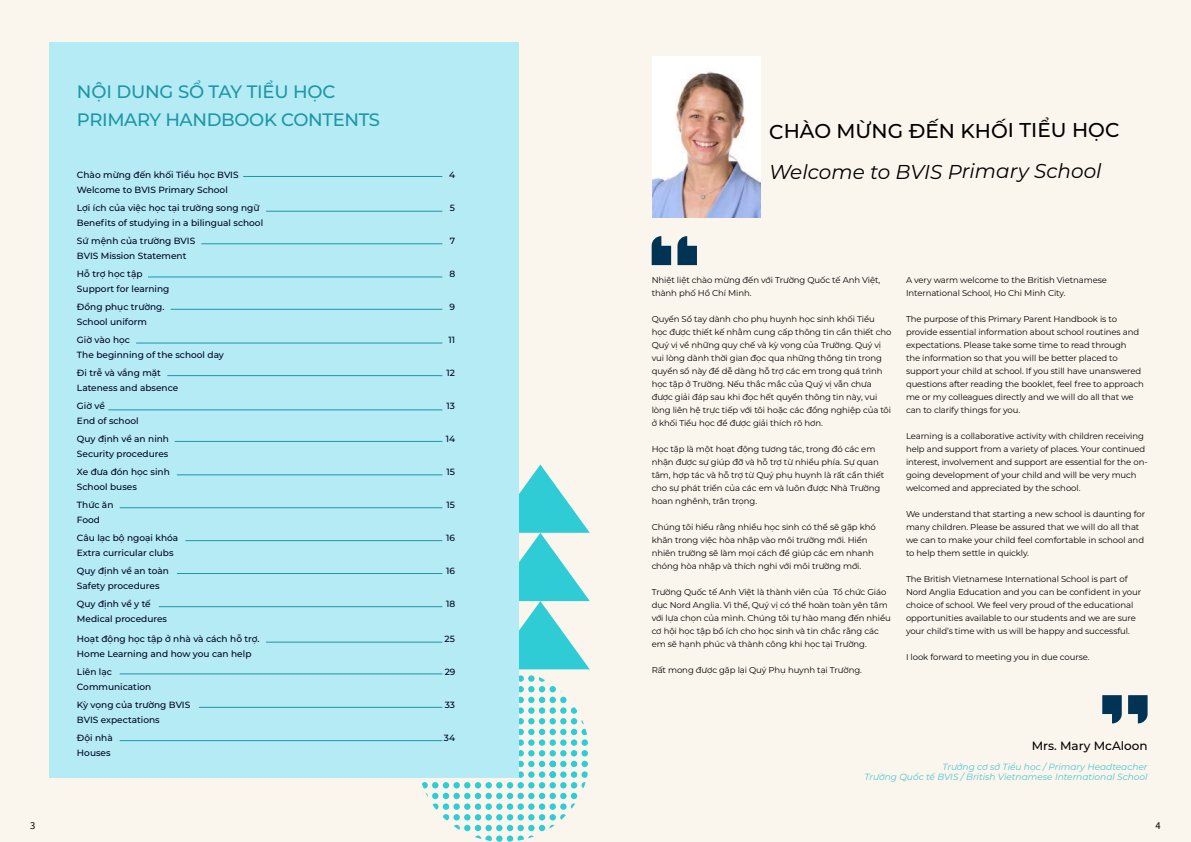
<style>
.page{position:relative;width:1191px;height:842px;background:#fff}
.page>*{position:absolute;margin:0;border:0;box-sizing:border-box;transform-origin:0 0}
.t1{font:italic 20px "Montserrat";letter-spacing:-.005em;color:#000}
.t2{font:500 20px "Montserrat";letter-spacing:-.005em;color:#000}
.t3{font:500 18px/28px "Montserrat";letter-spacing:-.02em;color:#1e96a5}
.t4{font:500 12px "Montserrat";color:#000}
.t5{font:10.5px "Source Sans Pro";color:#000}
.t6{font:500 9px/18px "Montserrat";color:#000121}
.t7{font:italic 9px/10.8px "Montserrat";color:#4dc4cf;text-align:right}
.t8{font:8.5px/13px "Montserrat";letter-spacing:-.01em;color:#000101}
</style>
<div class="page">
<div style="left:0;top:0;width:1190px;height:842px;background:#fbf6ed"></div>
<svg style="left:417px;top:464px;width:173px;height:378px"></svg>
<div style="left:49px;top:42px;width:469px;height:735px;background:#b4ebf5"></div>
<img style="left:652px;top:56px;width:108px;height:162px">
<svg style="left:1128px;top:695px;width:19px;height:28px"></svg>
<svg style="left:1102px;top:695px;width:19px;height:28px"></svg>
<svg style="left:651px;top:236px;width:20px;height:29px"></svg>
<svg style="left:677px;top:236px;width:20px;height:29px"></svg>
<hr style="left:243px;top:176px;width:199px;height:1px;background:#1c96a5">
<hr style="left:266px;top:211px;width:176px;height:1px;background:#1c96a5">
<hr style="left:201px;top:244px;width:241px;height:1px;background:#1c96a5">
<hr style="left:148px;top:277px;width:294px;height:1px;background:#1c96a5">
<hr style="left:171px;top:309px;width:271px;height:1px;background:#1c96a5">
<hr style="left:136px;top:343px;width:306px;height:1px;background:#1c96a5">
<hr style="left:167px;top:375px;width:275px;height:1px;background:#1c96a5">
<hr style="left:108px;top:410px;width:334px;height:1px;background:#1c96a5">
<hr style="left:175px;top:441px;width:267px;height:1px;background:#1c96a5">
<hr style="left:177px;top:475px;width:265px;height:1px;background:#1c96a5">
<hr style="left:120px;top:508px;width:322px;height:1px;background:#1c96a5">
<hr style="left:185px;top:540px;width:257px;height:1px;background:#1c96a5">
<hr style="left:177px;top:573px;width:265px;height:1px;background:#1c96a5">
<hr style="left:159px;top:606px;width:283px;height:1px;background:#1c96a5">
<hr style="left:266px;top:642px;width:176px;height:1px;background:#1c96a5">
<hr style="left:120px;top:674px;width:322px;height:1px;background:#1c96a5">
<hr style="left:199px;top:707px;width:243px;height:1px;background:#1c96a5">
<hr style="left:120px;top:740px;width:322px;height:1px;background:#1c96a5">
<h2 class="t3" style="left:77px;top:77px;width:304px">NỘI DUNG SỔ TAY TIỂU HỌC<br>PRIMARY HANDBOOK CONTENTS</h2>
<p class="t6" style="left:77px;top:165px;width:163px">Chào mừng đến khối Tiểu học BVIS</p>
<p class="t6" style="left:449px;top:165px;width:8px">4</p>
<p class="t6" style="left:77px;top:180px;width:184px">Welcome to BVIS Primary School<br>Lợi ích của việc học tại trường song ngữ</p>
<p class="t6" style="left:450px;top:198px;width:7px">5</p>
<p class="t6" style="left:77px;top:213px;width:188px">Benefits of studying in a bilingual school<br>Sứ mệnh của trường BVIS</p>
<p class="t6" style="left:77px;top:246px;width:111px">BVIS Mission Statement<br>Hỗ trợ học tập</p>
<p class="t6" style="left:77px;top:279px;width:94px">Support for learning<br>Đồng phục trường.</p>
<p class="t6" style="left:77px;top:312px;width:71px">School uniform<br>Giờ vào học</p>
<p class="t6" style="left:77px;top:345px;width:148px">The beginning of the school day<br>Đi trễ và vắng mặt</p>
<p class="t6" style="left:77px;top:378px;width:103px">Lateness and absence<br>Giờ về</p>
<p class="t6" style="left:77px;top:411px;width:94px">End of school<br>Quy định về an ninh</p>
<p class="t6" style="left:77px;top:444px;width:94px">Security procedures<br>Xe đưa đón học sinh</p>
<p class="t6" style="left:77px;top:477px;width:61px">School buses<br>Thức ăn</p>
<p class="t6" style="left:77px;top:510px;width:103px">Food<br>Câu lạc bộ ngoại khóa</p>
<p class="t6" style="left:77px;top:543px;width:98px">Extra curricular clubs<br>Quy định về an toàn</p>
<p class="t6" style="left:77px;top:576px;width:84px">Safety procedures<br>Quy định về y tế</p>
<p class="t6" style="left:450px;top:231px;width:7px">7</p>
<p class="t6" style="left:449px;top:264px;width:7px">8</p>
<p class="t6" style="left:449px;top:297px;width:7px">9</p>
<p class="t6" style="left:448px;top:330px;width:8px">11</p>
<p class="t6" style="left:446px;top:363px;width:10px">12</p>
<p class="t6" style="left:446px;top:396px;width:10px">13</p>
<p class="t6" style="left:446px;top:429px;width:11px">14</p>
<p class="t6" style="left:446px;top:462px;width:10px">15</p>
<p class="t6" style="left:446px;top:495px;width:10px">15</p>
<p class="t6" style="left:446px;top:528px;width:10px">16</p>
<p class="t6" style="left:446px;top:561px;width:10px">16</p>
<p class="t6" style="left:446px;top:594px;width:11px">18</p>
<p class="t6" style="left:77px;top:609px;width:92px">Medical procedures</p>
<p class="t6" style="left:77px;top:629px;width:184px">Hoạt động học tập ở nhà và cách hỗ trợ.</p>
<p class="t6" style="left:444px;top:629px;width:12px">25</p>
<p class="t6" style="left:77px;top:644px;width:176px">Home Learning and how you can help<br>Liên lạc</p>
<p class="t6" style="left:445px;top:662px;width:12px">29</p>
<p class="t6" style="left:77px;top:677px;width:115px">Communication<br>Kỳ vọng của trường BVIS</p>
<p class="t6" style="left:77px;top:710px;width:84px">BVIS expectations<br>Đội nhà</p>
<p class="t6" style="left:77px;top:743px;width:35px">Houses</p>
<p class="t6" style="left:445px;top:695px;width:12px">33</p>
<p class="t6" style="left:444px;top:728px;width:13px">34</p>
<h1 class="t2" style="left:769px;top:117px;width:352px">CHÀO MỪNG ĐẾN KHỐI TIỂU HỌC</h1>
<h1 class="t1" style="left:769px;top:158px;width:334px">Welcome to BVIS Primary School</h1>
<p class="t8" style="left:651px;top:273px;width:230px">Nhiệt liệt chào mừng đến với Trường Quốc tế Anh Việt, thành phố Hồ Chí Minh.</p>
<p class="t8" style="left:651px;top:312px;width:241px">Quyển Sổ tay dành cho phụ huynh học sinh khối Tiểu học được thiết kế nhằm cung cấp thông tin cần thiết cho Quý vị về những quy chế và kỳ vọng của Trường. Quý vị vui lòng dành thời gian đọc qua những thông tin trong quyển sổ này để dễ dàng hỗ trợ các em trong quá trình học tập ở Trường. Nếu thắc mắc của Quý vị vẫn chưa được giải đáp sau khi đọc hết quyển thông tin này, vui lòng liên hệ trực tiếp với tôi hoặc các đồng nghiệp của tôi ở khối Tiểu học để được giải thích rõ hơn.</p>
<p class="t8" style="left:651px;top:442px;width:234px">Học tập là một hoạt động tương tác, trong đó các em nhận được sự giúp đỡ và hỗ trợ từ nhiều phía. Sự quan tâm, hợp tác và hỗ trợ từ Quý phụ huynh là rất cần thiết cho sự phát triển của các em và luôn được Nhà Trường hoan nghênh, trân trọng.</p>
<p class="t8" style="left:651px;top:520px;width:226px">Chúng tôi hiểu rằng nhiều học sinh có thể sẽ gặp khó khăn trong việc hòa nhập vào môi trường mới. Hiển nhiên trường sẽ làm mọi cách để giúp các em nhanh chóng hòa nhập và thích nghi với môi trường mới.</p>
<p class="t8" style="left:651px;top:585px;width:241px">Trường Quốc tế Anh Việt là thành viên của Tổ chức Giáo dục Nord Anglia. Vì thế, Quý vị có thể hoàn toàn yên tâm với lựa chọn của mình. Chúng tôi tự hào mang đến nhiều cơ hội học tập bổ ích cho học sinh và tin chắc rằng các em sẽ hạnh phúc và thành công khi học tại Trường.</p>
<p class="t8" style="left:651px;top:663px;width:212px">Rất mong được gặp lại Quý Phụ huynh tại Trường.</p>
<p class="t8" style="left:906px;top:273px;width:202px">A very warm welcome to the British Vietnamese<br>International School, Ho Chi Minh City.</p>
<p class="t8" style="left:906px;top:312px;width:239px">The purpose of this Primary Parent Handbook is to provide essential information about school routines and expectations. Please take some time to read through<br>the information so that you will be better placed to support your child at school. If you still have unanswered questions after reading the booklet, feel free to approach me or my colleagues directly and we will do all that we can to clarify things for you.</p>
<p class="t8" style="left:906px;top:429px;width:243px">Learning is a collaborative activity with children receiving help and support from a variety of places. Your continued interest, involvement and support are essential for the on&shy;going development of your child and will be very much welcomed and appreciated by the school.</p>
<p class="t8" style="left:906px;top:507px;width:241px">We understand that starting a new school is daunting for many children. Please be assured that we will do all that we can to make your child feel comfortable in school and to help them settle in quickly.</p>
<p class="t8" style="left:906px;top:572px;width:237px">The British Vietnamese International School is part of Nord Anglia Education and you can be confident in your choice of school. We feel very proud of the educational opportunities available to our students and we are sure your child’s time with us will be happy and successful.</p>
<p class="t8" style="left:906px;top:650px;width:185px">I look forward to meeting you in due course.</p>
<h3 class="t4" style="left:1031px;top:737px;width:117px">Mrs. Mary McAloon</h3>
<p class="t7" style="left:864px;top:761px;width:284px">Trưởng cơ sở Tiểu học / Primary Headteacher<br>Trường Quốc tế BVIS / British Vietnamese International School</p>
<p class="t5" style="left:30px;top:818px;width:7px">3</p>
<p class="t5" style="left:1155px;top:818px;width:7px">4</p>
</div>
